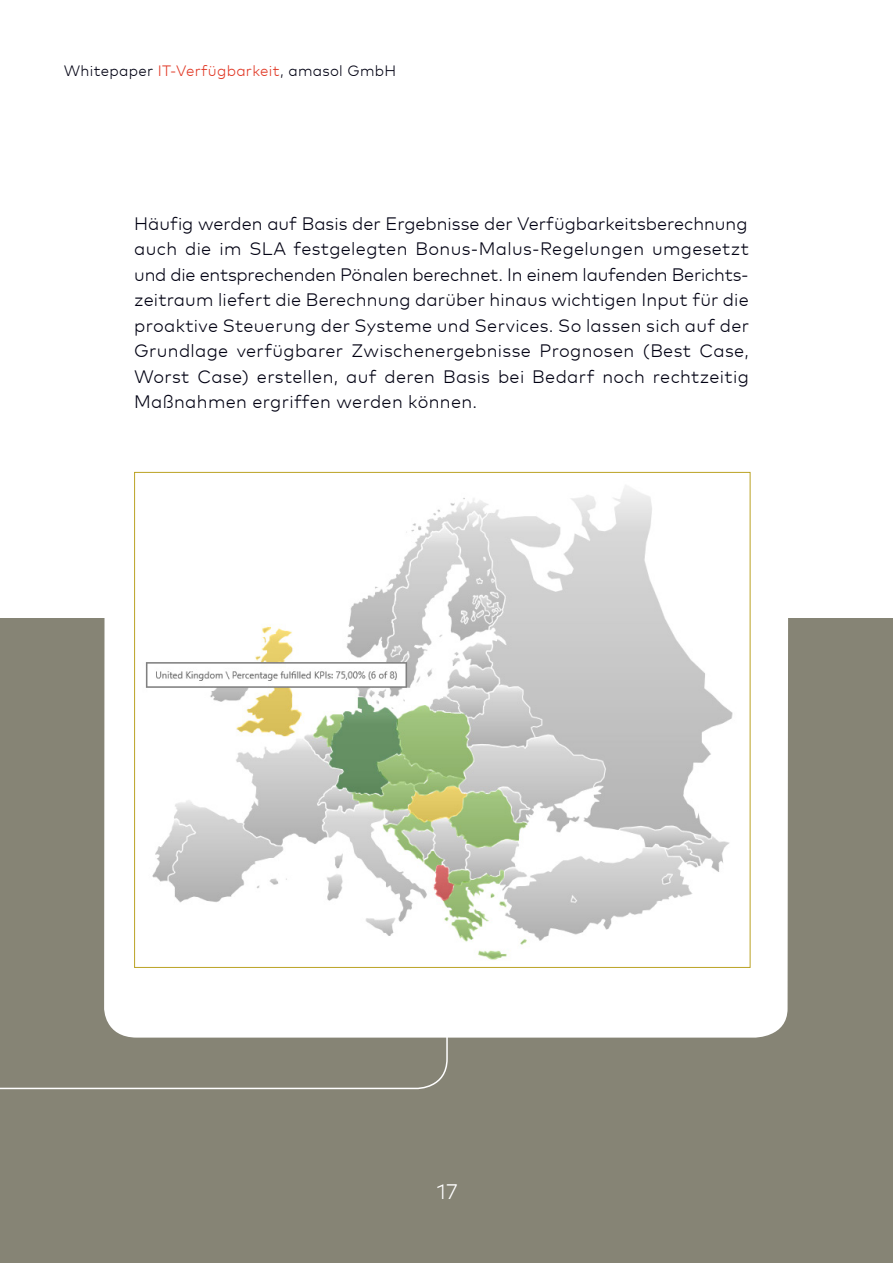
<style>
.page{position:relative;width:893px;height:1263px;background:#fff}
.page>*{position:absolute;margin:0;border:0;box-sizing:border-box;transform-origin:0 0}
.t1{font:300 21px "Mark Pro";color:#fff}
.t2{font:300 18px/25.5px "Mark Pro";letter-spacing:.02em;color:#000012;text-align:justify}
.t3{font:300 15px "Mark Pro";letter-spacing:.02em;color:#000012}
.s1{color:#e13926}
</style>
<div class="page">
<div style="left:0;top:618px;width:893px;height:645px;background:#868475"></div>
<div style="left:104px;top:618px;width:684px;height:419px;background:#fff"></div>
<svg style="left:0;top:904px;width:448px;height:186px"></svg>
<div style="left:129px;top:465px;width:641px;height:554px;background:#fff"></div>
<img style="left:145px;top:474px;width:606px;height:487px">
<p class="t3" style="left:64px;top:59px;width:334px">Whitepaper <span class="s1">IT-Verfügbarkeit</span>, amasol GmbH</p>
<p class="t2" style="left:134px;top:209px;width:616px">Häufig werden auf Basis der Ergebnisse der Verfügbarkeitsberechnung auch die im SLA festgelegten Bonus-Malus-Regelungen umgesetzt und die entsprechenden Pönalen berechnet. In einem laufenden Berichts&shy;zeitraum liefert die Berechnung darüber hinaus wichtigen Input für die proaktive Steuerung der Systeme und Services. So lassen sich auf der Grundlage verfügbarer Zwischenergebnisse Prognosen (Best Case, Worst Case) erstellen, auf deren Basis bei Bedarf noch rechtzeitig Maßnahmen ergriffen werden können.</p>
<p class="t1" style="left:437px;top:1175px;width:22px">17</p>
</div>
